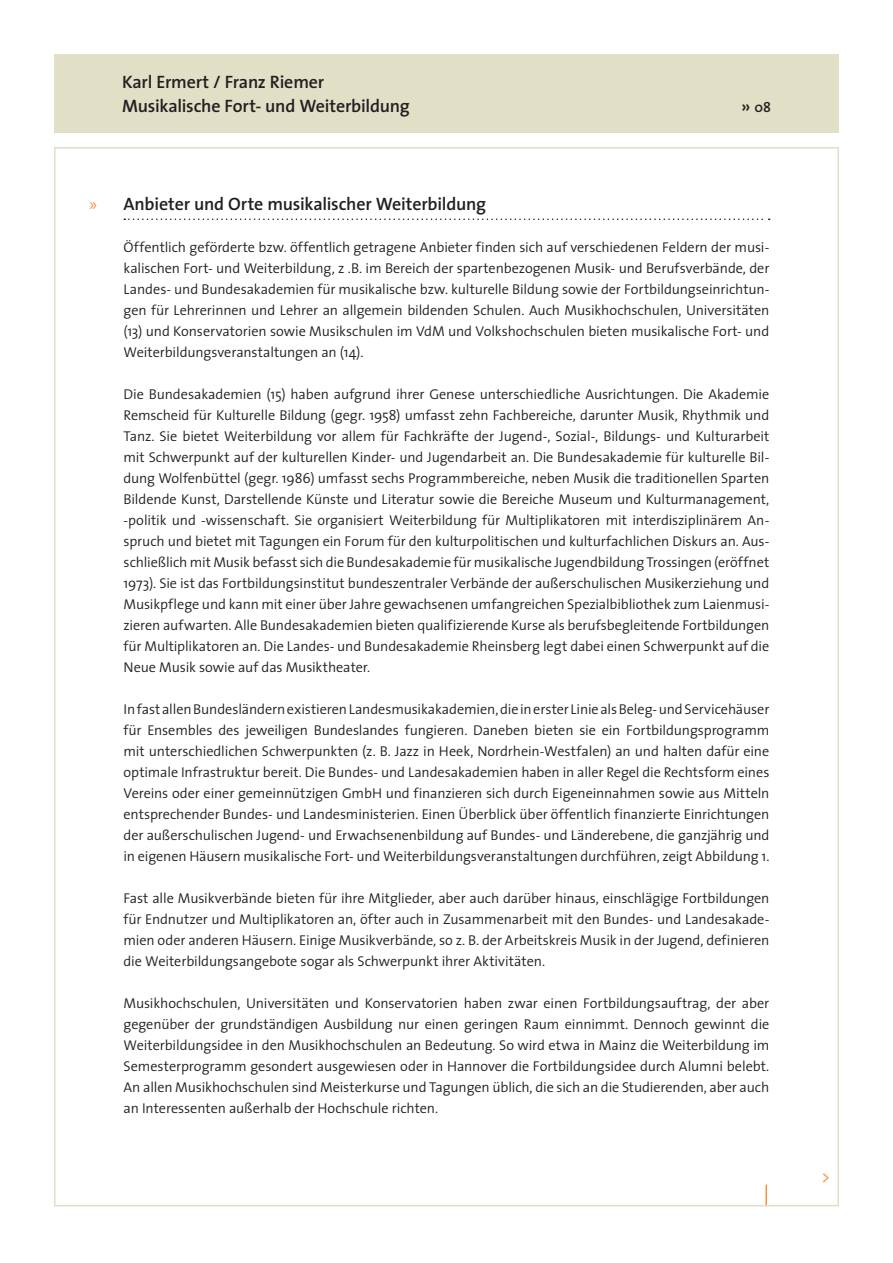
<style>
.page{position:relative;width:893px;height:1263px;background:#fff}
.page>*{position:absolute;margin:0;border:0;box-sizing:border-box;transform-origin:0 0}
.t1{font:600 18px/24px "The Sans";letter-spacing:-.01em;color:#231f20}
.t2{font:600 16.5px "The Sans";color:#f9a367}
.Fließtext{font:300 14.25px/21px "The Sans";letter-spacing:-.01em;color:#231f20;text-align:justify}
.t3{font:600 14.25px "The Sans";color:#231f20}
.s1{font-size:18px}
.s2{font-family:"Myriad Pro";font-weight:400;color:#f68f46}
</style>
<div class="page">
<hr style="left:765px;top:1184px;width:2px;height:22px;background:#f68f46">
<div style="left:54px;top:54px;width:785px;height:79px;background:#e1dfc6"></div>
<svg style="left:124px;top:219px;width:646px;height:1px"></svg>
<p class="t1" style="left:122px;top:70px;width:289px">Karl Ermert / Franz Riemer<br>Musikalische Fort- und Weiterbildung</p>
<p class="t3" style="left:741px;top:98px;width:31px"><span class="s1">»</span> 08</p>
<p class="t1" style="left:90px;top:192px;width:398px"><span class="s2">»</span> Anbieter und Orte musikalischer Weiterbildung</p>
<p class="Fließtext" style="left:124px;top:237px;width:647px">Öffentlich geförderte bzw. öffentlich getragene Anbieter finden sich auf verschiedenen Feldern der musi&shy;kalischen Fort- und Weiterbildung, z .B. im Bereich der spartenbezogenen Musik- und Berufsverbände, der Landes- und Bundesakademien für musikalische bzw. kulturelle Bildung sowie der Fortbildungseinrichtun&shy;gen für Lehrerinnen und Lehrer an allgemein bildenden Schulen. Auch Musikhochschulen, Universitäten (13) und Konservatorien sowie Musikschulen im VdM und Volkshochschulen bieten musikalische Fort- und Weiterbildungsveranstaltungen an (14).</p>
<p class="Fließtext" style="left:124px;top:384px;width:647px">Die Bundesakademien (15) haben aufgrund ihrer Genese unterschiedliche Ausrichtungen. Die Akademie Remscheid für Kulturelle Bildung (gegr. 1958) umfasst zehn Fachbereiche, darunter Musik, Rhythmik und Tanz. Sie bietet Weiterbildung vor allem für Fachkräfte der Jugend-, Sozial-, Bildungs- und Kulturarbeit mit Schwerpunkt auf der kulturellen Kinder- und Jugendarbeit an. Die Bundesakademie für kulturelle Bil&shy;dung Wolfenbüttel (gegr. 1986) umfasst sechs Programmbereiche, neben Musik die traditionellen Sparten Bildende Kunst, Darstellende Künste und Literatur sowie die Bereiche Museum und Kulturmanagement, -politik und -wissenschaft. Sie organisiert Weiterbildung für Multiplikatoren mit interdisziplinärem An&shy;spruch und bietet mit Tagungen ein Forum für den kulturpolitischen und kulturfachlichen Diskurs an. Aus&shy;schließlich mit Musik befasst sich die Bundesakademie für musikalische Jugendbildung Trossingen (eröffnet 1973). Sie ist das Fortbildungsinstitut bundeszentraler Verbände der außerschulischen Musikerziehung und Musikpflege und kann mit einer über Jahre gewachsenen umfangreichen Spezialbibliothek zum Laienmusi&shy;zieren aufwarten. Alle Bundesakademien bieten qualifizierende Kurse als berufsbegleitende Fortbildungen für Multiplikatoren an. Die Landes- und Bundesakademie Rheinsberg legt dabei einen Schwerpunkt auf die Neue Musik sowie auf das Musiktheater.</p>
<p class="Fließtext" style="left:124px;top:699px;width:647px">In fast allen Bundesländern existieren Landesmusikakademien, die in erster Linie als Beleg- und Servicehäuser für Ensembles des jeweiligen Bundeslandes fungieren. Daneben bieten sie ein Fortbildungsprogramm mit unterschiedlichen Schwerpunkten (z. B. Jazz in Heek, Nordrhein-Westfalen) an und halten dafür eine optimale Infrastruktur bereit. Die Bundes- und Landesakademien haben in aller Regel die Rechtsform eines Vereins oder einer gemeinnützigen GmbH und finanzieren sich durch Eigeneinnahmen sowie aus Mitteln entsprechender Bundes- und Landesministerien. Einen Überblick über öffentlich finanzierte Einrichtungen der außerschulischen Jugend- und Erwachsenenbildung auf Bundes- und Länderebene, die ganzjährig und in eigenen Häusern musikalische Fort- und Weiterbildungsveranstaltungen durchführen, zeigt Abbildung 1.</p>
<p class="Fließtext" style="left:124px;top:888px;width:647px">Fast alle Musikverbände bieten für ihre Mitglieder, aber auch darüber hinaus, einschlägige Fortbildungen für Endnutzer und Multiplikatoren an, öfter auch in Zusammenarbeit mit den Bundes- und Landesakade&shy;mien oder anderen Häusern. Einige Musikverbände, so z. B. der Arbeitskreis Musik in der Jugend, definieren die Weiterbildungsangebote sogar als Schwerpunkt ihrer Aktivitäten.</p>
<p class="Fließtext" style="left:124px;top:993px;width:647px">Musikhochschulen, Universitäten und Konservatorien haben zwar einen Fortbildungsauftrag, der aber gegenüber der grundständigen Ausbildung nur einen geringen Raum einnimmt. Dennoch gewinnt die Weiterbildungsidee in den Musikhochschulen an Bedeutung. So wird etwa in Mainz die Weiterbildung im Semesterprogramm gesondert ausgewiesen oder in Hannover die Fortbildungsidee durch Alumni belebt.<br>An allen Musikhochschulen sind Meisterkurse und Tagungen üblich, die sich an die Studierenden, aber auch an Interessenten außerhalb der Hochschule richten.</p>
<p class="t2" style="left:822px;top:1166px;width:10px">&gt;</p>
</div>
